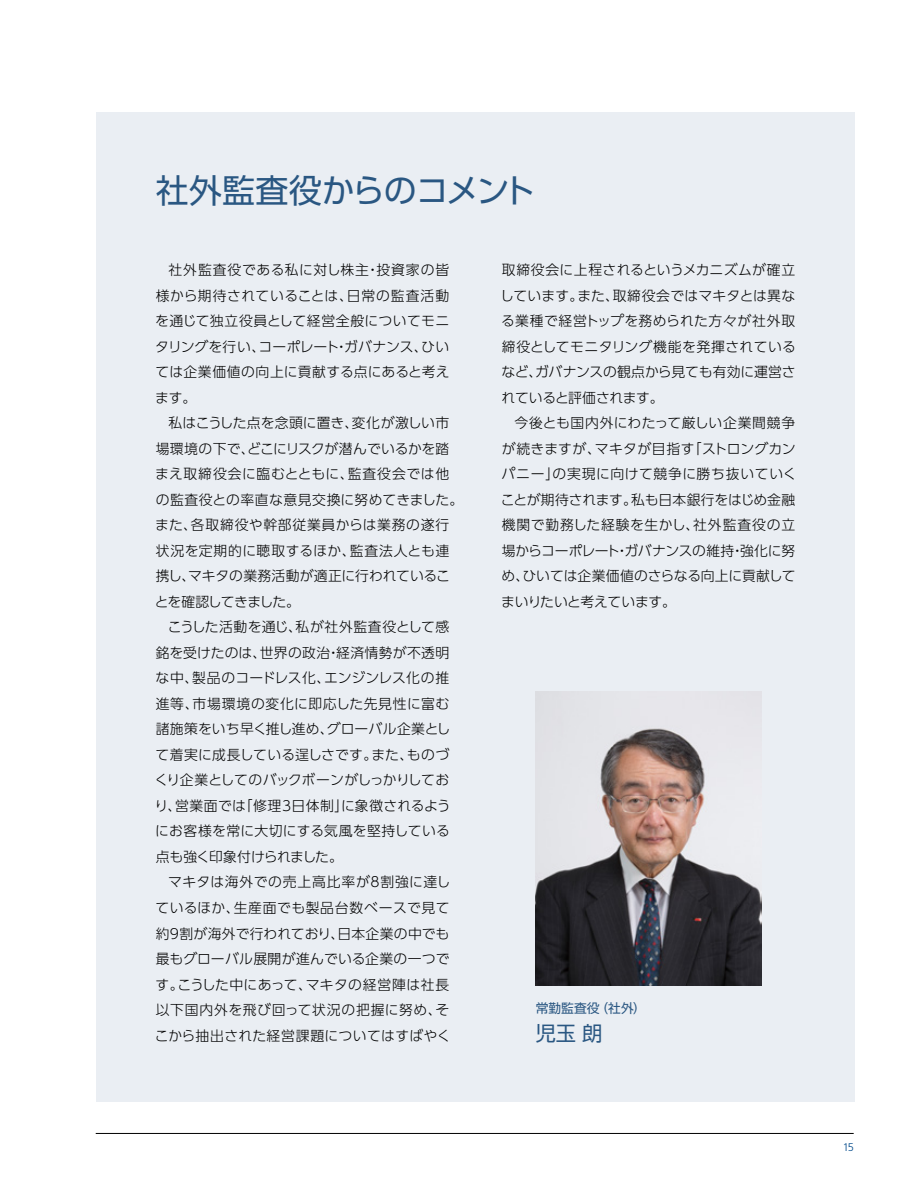
<style>
.page{position:relative;width:919px;height:1191px;background:#fff}
.page>*{position:absolute;margin:0;border:0;box-sizing:border-box;transform-origin:0 0}
.t1{font:33px "UD Shin Go Pro";letter-spacing:-.03em;color:#2a5782}
.t2{font:20.25px "UD Shin Go Pro";color:#2a5782}
.t3{font:300 13.8px/25.5px "UD Shin Go Pro";letter-spacing:.015em;color:#000;text-align:justify}
.t4{font:12.75px "UD Shin Go Pro";color:#2a5782}
.t5{font:300 11.1px "Frutiger";color:#00498a}
</style>
<div class="page">
<hr style="left:96px;top:1133px;width:757px;height:1px;background:#000">
<div style="left:96px;top:113px;width:759px;height:989px;background:#eaeef3"></div>
<img style="left:535px;top:691px;width:226px;height:295px">
<h1 class="t1" style="left:156px;top:164px;width:382px">社外監査役からのコメント</h1>
<p class="t3" style="left:155px;top:256px;width:296px;text-indent:13px">社外監査役である私に対し株主・投資家の皆様から期待されていることは、日常の監査活動を通じて独立役員として経営全般についてモニタリングを行い、コーポレート・ガバナンス、ひいては企業価値の向上に貢献する点にあると考えます。</p>
<p class="t3" style="left:155px;top:410px;width:310px;text-align:left;text-indent:14px">私はこうした点を念頭に置き、変化が激しい市場環境の下で、どこにリスクが潜んでいるかを踏まえ取締役会に臨むとともに、監査役会では他の監査役との率直な意見交換に努めてきました。また、各取締役や幹部従業員からは業務の遂行状況を定期的に聴取するほか、監査法人とも連携し、マキタの業務活動が適正に行われていることを確認してきました。</p>
<p class="t3" style="left:154px;top:614px;width:297px;text-indent:13px">こうした活動を通じ、私が社外監査役として感銘を受けたのは、世界の政治・経済情勢が不透明な中、製品のコードレス化、エンジンレス化の推進等、市場環境の変化に即応した先見性に富む諸施策をいち早く推し進め、グローバル企業として着実に成長している逞しさです。また、ものづくり企業としてのバックボーンがしっかりしており、営業面では「修理3日体制」に象徴されるようにお客様を常に大切にする気風を堅持している点も強く印象付けられました。</p>
<p class="t3" style="left:155px;top:869px;width:297px;text-indent:13px">マキタは海外での売上高比率が8割強に達しているほか、生産面でも製品台数ベースで見て約9割が海外で行われており、日本企業の中でも最もグローバル展開が進んでいる企業の一つです。こうした中にあって、マキタの経営陣は社長以下国内外を飛び回って状況の把握に努め、そこから抽出された経営課題についてはすばやく</p>
<p class="t3" style="left:500px;top:256px;width:297px">取締役会に上程されるというメカニズムが確立しています。また、取締役会ではマキタとは異なる業種で経営トップを務められた方々が社外取締役としてモニタリング機能を発揮されているなど、ガバナンスの観点から見ても有効に運営されていると評価されます。</p>
<p class="t3" style="left:501px;top:410px;width:297px;text-indent:14px">今後とも国内外にわたって厳しい企業間競争が続きますが、マキタが目指す「ストロングカンパニー」の実現に向けて競争に勝ち抜いていくことが期待されます。私も日本銀行をはじめ金融機関で勤務した経験を生かし、社外監査役の立場からコーポレート・ガバナンスの維持・強化に努め、ひいては企業価値のさらなる向上に貢献してまいりたいと考えています。</p>
<p class="t4" style="left:535px;top:998px;width:112px">常勤監査役（社外）</p>
<h2 class="t2" style="left:535px;top:1017px;width:68px">児玉 朗</h2>
<p class="t5" style="left:842px;top:1141px;width:13px">15</p>
</div>
